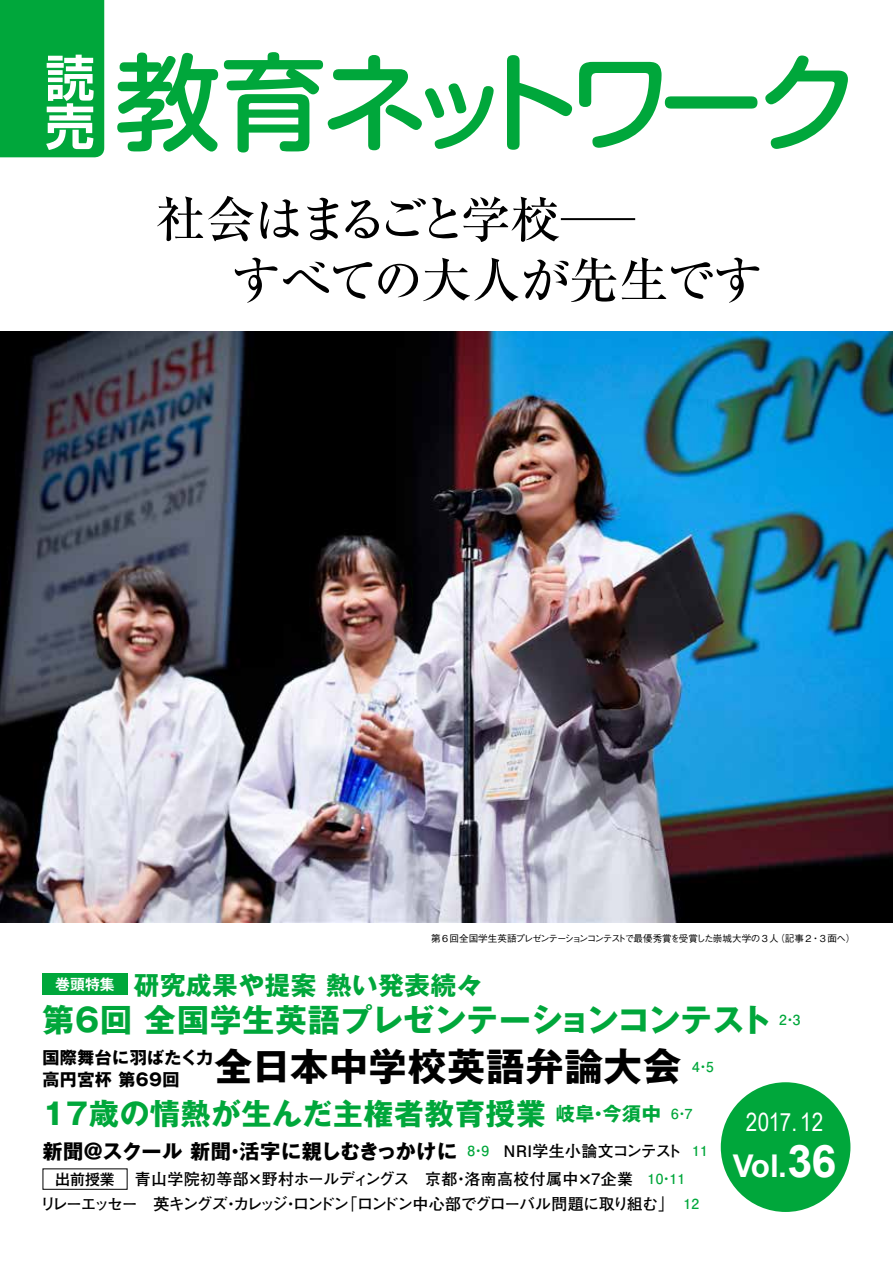
<style>
.page{position:relative;width:893px;height:1263px;background:#fff}
.page>*{position:absolute;margin:0;border:0;box-sizing:border-box;transform-origin:0 0}
.t1{font:700 44.85px "Arial";color:#fff}
.t2{font:700 38.25px "Gothic MB101 Pr 6 N";letter-spacing:.025em;color:#000}
.t3{font:700 31.95px "Gothic MB101 Pr 6 N";letter-spacing:.005em;color:#00a73b}
.t4{font:700 31.35px "Arial";color:#fff}
.t5{font:700 29.7px "Gothic MB101 Pr 6 N";letter-spacing:.025em;color:#00a73b}
.t6{font:700 25.5px "Gothic MB101 Pr 6 N";letter-spacing:.025em;color:#00a73b}
.t7{font:25.2px "Arial Narrow";letter-spacing:-.01em;color:#fff}
.t8{font:700 20.25px "Gothic MB101 Pr 6 N";letter-spacing:.025em;color:#000}
.t9{font:700 19.2px "Gothic MB101 Pr 6 N";letter-spacing:.025em;color:#00a73b}
.t10{font:700 16.95px/21.3px "Gothic MB101 Pr 6 N";letter-spacing:.025em;color:#000}
.t11{font:700 15.9px "Futo Go B101 Pro";letter-spacing:.025em;color:#000}
.t12{font:700 15.9px "Futo Go B101 Pro";letter-spacing:-.035em;color:#000}
.t13{font:700 15.9px "Futo Go B101 Pro";letter-spacing:-.12em;color:#000}
.t14{font:700 14.85px "Gothic MB101 Pr 6 N De";color:#fff}
.t15{font:500 14.85px "Gothic MB101 Pr 6 N";color:#000}
.t16{font:700 13.8px "Futo Go B101 Pro";letter-spacing:.025em;color:#00a73b}
.t17{font:500 9.6px "Gothic BBB Pro";letter-spacing:-.115em;color:#000}
.t18{font:500 9.6px "Gothic BBB Pro";letter-spacing:-.095em;color:#000}
.s1{font-size:31.35px}
</style>
<div class="page">
<svg style="left:235px;top:257px;width:524px;height:46px"></svg>
<svg style="left:157px;top:196px;width:478px;height:46px"></svg>
<svg style="left:117px;top:53px;width:101px;height:99px"></svg>
<svg style="left:224px;top:52px;width:270px;height:100px"></svg>
<svg style="left:507px;top:55px;width:65px;height:95px"></svg>
<svg style="left:579px;top:62px;width:83px;height:86px"></svg>
<div style="left:665px;top:96px;width:92px;height:13px;background:#00a73b;border-radius:6px"></div>
<svg style="left:765px;top:56px;width:83px;height:93px"></svg>
<svg style="left:0;top:0;width:104px;height:157px;background:#28b55a"></svg>
<div style="left:721px;top:1082px;width:129px;height:130px;background:#00a73b;border-radius:50%"></div>
<div style="left:43px;top:974px;width:85px;height:21px;background:#00a73b"></div>
<div style="left:43px;top:1168px;width:85px;height:22px;border:1px solid #000"></div>
<img style="left:0;top:332px;width:893px;height:591px">
<p class="t14" style="left:55px;top:972px;width:61px">巻頭特集</p>
<p class="t18" style="left:775px;top:930px;width:82px">（記事 ・2 3 面へ(</p>
<p class="t17" style="left:431px;top:930px;width:349px">第 6 回全国学生英語プレゼンテーションコンテストで最優秀賞を受賞した崇城大学の 3 人</p>
<h3 class="t6" style="left:134px;top:964px;width:350px">研究成果や提案熱い発表続々</h3>
<h3 class="t3" style="left:43px;top:993px;width:731px">第6回全国学生英語プレゼンテーションコンテスト</h3>
<p class="t16" style="left:706px;top:1055px;width:9px">5</p>
<h2 class="t2" style="left:214px;top:1034px;width:468px">全日本中学校英語弁論大会</h2>
<p class="t10" style="left:43px;top:1047px;width:172px">国際舞台に羽ばたく力高円宮杯第69回</p>
<p class="t16" style="left:692px;top:1055px;width:19px">・4</p>
<p class="t16" style="left:779px;top:1008px;width:19px">・2</p>
<p class="t16" style="left:793px;top:1008px;width:9px">3</p>
<h3 class="t5" style="left:43px;top:1089px;width:505px">17歳の情熱が生んだ主権者教育授業</h3>
<p class="t9" style="left:556px;top:1098px;width:107px">岐阜今須中</p>
<p class="t9" style="left:589px;top:1098px;width:21px">・</p>
<p class="t16" style="left:671px;top:1103px;width:19px">・6</p>
<p class="t16" style="left:685px;top:1103px;width:9px">7</p>
<p class="t8" style="left:43px;top:1134px;width:416px">新聞＠スクール新聞活字に親しむきっかけに</p>
<p class="t8" style="left:225px;top:1134px;width:22px">・</p>
<p class="t11" style="left:503px;top:1138px;width:180px">NRI学生小論文コンテスト</p>
<p class="t16" style="left:468px;top:1140px;width:19px">・8</p>
<p class="t16" style="left:481px;top:1140px;width:23px">　9</p>
<p class="t15" style="left:55px;top:1167px;width:61px">出前授業</p>
<p class="t11" style="left:135px;top:1166px;width:500px">青山学院初等部×野村ホールディングス　京都洛南高校付属中×7企業</p>
<p class="t12" style="left:453px;top:1166px;width:17px">・</p>
<p class="t16" style="left:648px;top:1167px;width:39px">10 11</p>
<p class="t16" style="left:659px;top:1167px;width:15px">・</p>
<p class="t16" style="left:692px;top:1140px;width:17px">11</p>
<p class="t13" style="left:40px;top:1191px;width:311px">リレーエッセー　英キングズカレッジロンドン</p>
<p class="t12" style="left:341px;top:1191px;width:334px">「ロンドン中心部でグローバル問題に取り組む「</p>
<p class="t12" style="left:223px;top:1191px;width:17px">・</p>
<p class="t12" style="left:283px;top:1191px;width:17px">・</p>
<p class="t16" style="left:683px;top:1193px;width:17px">12</p>
<h3 class="t7" style="left:746px;top:1104px;width:79px">2017.12</h3>
<h1 class="t1" style="left:778px;top:1131px;width:60px"><span class="s1">.</span>36</h1>
<h3 class="t4" style="left:733px;top:1145px;width:47px">Vol</h3>
</div>
